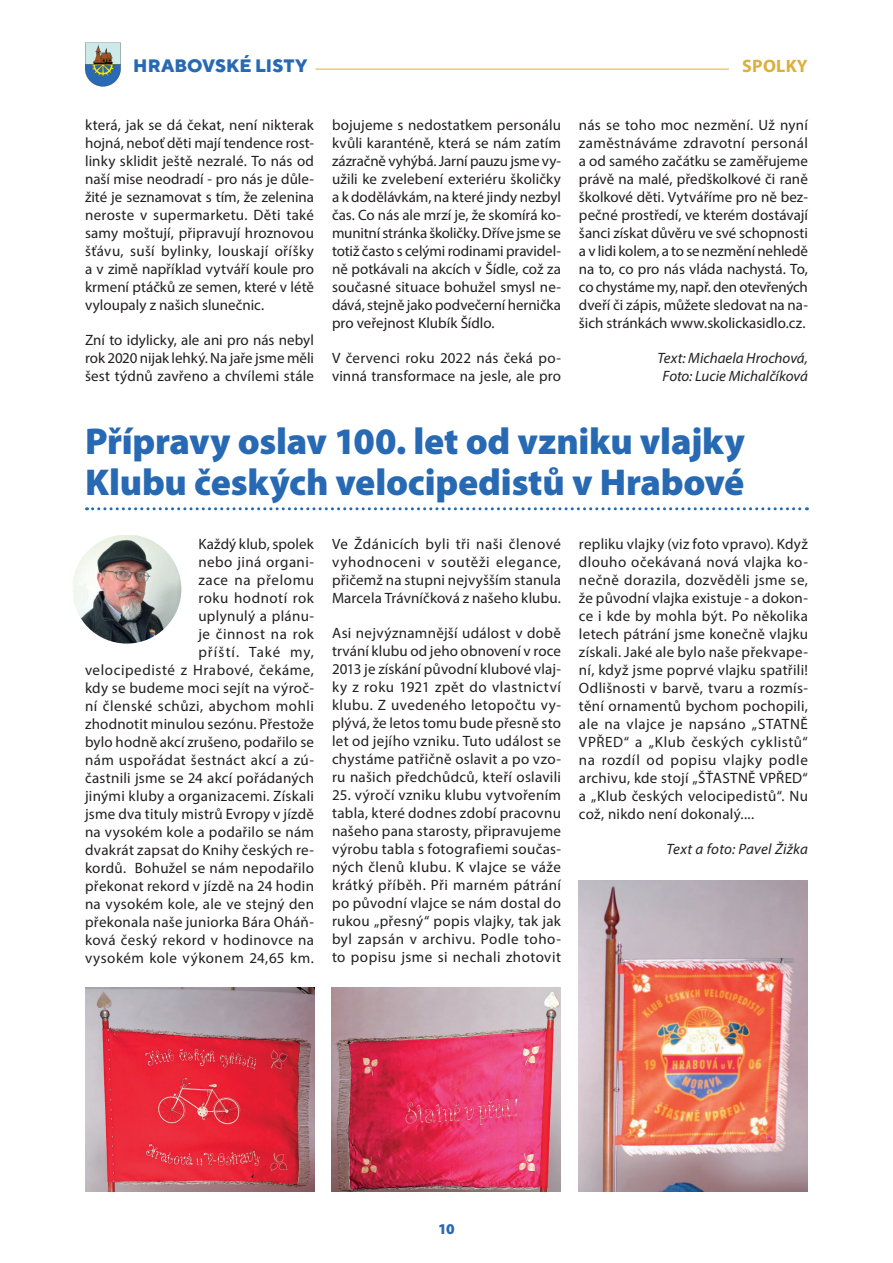
<style>
.page{position:relative;width:893px;height:1263px;background:#fff}
.page>*{position:absolute;margin:0;border:0;box-sizing:border-box;transform-origin:0 0}
.t1{font:900 37.5px/40.5px "Myriad Pro";letter-spacing:-.005em;color:#2869b3}
.t2{font:800 18px "TT Norms";letter-spacing:.005em;color:#2869b3}
.t3{font:700 18px "Myriad Pro";color:#dbaf3b}
.t4{font:15px/18px "Myriad Pro";letter-spacing:.02em;color:#231f20;text-align:justify}
.t5{font:italic 15px/18px "Myriad Pro";color:#231f20;text-align:center}
.t6{font:900 15px "Myriad Pro";color:#2869b3}
</style>
<div class="page">
<svg style="left:85px;top:43px;width:36px;height:43px;background:#8aa1a6"></svg>
<hr style="left:315px;top:69px;width:414px;height:1px;background:#dbaf3b">
<svg style="left:87px;top:507px;width:720px;height:3px"></svg>
<img style="left:73px;top:535px;width:108px;height:108px">
<img style="left:85px;top:988px;width:229px;height:203px">
<img style="left:332px;top:988px;width:229px;height:203px">
<img style="left:579px;top:880px;width:229px;height:311px">
<p class="t2" style="left:133px;top:54px;width:176px">HRABOVSKÉ LISTY</p>
<p class="t3" style="left:742px;top:54px;width:67px">Spolky</p>
<p class="t4" style="left:85px;top:116px;width:230px">která, jak se dá čekat, není nikterak hojná, neboť děti mají tendence rost&shy;linky sklidit ještě nezralé. To nás od naší mise neodradí - pro nás je důle&shy;žité je seznamovat s tím, že zelenina neroste v supermarketu. Děti také samy moštují, připravují hroznovou šťávu, suší bylinky, louskají oříšky a v zimě například vytváří koule pro krmení ptáčků ze semen, které v létě vyloupaly z našich slunečnic.</p>
<p class="t4" style="left:85px;top:331px;width:230px">Zní to idylicky, ale ani pro nás nebyl rok 2020 nijak lehký. Na jaře jsme měli šest týdnů zavřeno a chvílemi stále</p>
<p class="t4" style="left:332px;top:116px;width:230px">bojujeme s nedostatkem personálu kvůli karanténě, která se nám zatím zázračně vyhýbá. Jarní pauzu jsme vy&shy;užili ke zvelebení exteriéru školičky a k dodělávkám, na které jindy nezbyl čas. Co nás ale mrzí je, že skomírá ko&shy;munitní stránka školičky. Dříve jsme se totiž často s celými rodinami pravidel&shy;ně potkávali na akcích v Šídle, což za současné situace bohužel smysl ne&shy;dává, stejně jako podvečerní hernička pro veřejnost Klubík Šídlo.</p>
<p class="t4" style="left:332px;top:349px;width:230px">V červenci roku 2022 nás čeká po&shy;vinná transformace na jesle, ale pro</p>
<p class="t4" style="left:579px;top:116px;width:230px">nás se toho moc nezmění. Už nyní zaměstnáváme zdravotní personál a od samého začátku se zaměřujeme právě na malé, předškolkové či raně školkové děti. Vytváříme pro ně bez&shy;pečné prostředí, ve kterém dostávají šanci získat důvěru ve své schopnosti a v lidi kolem, a to se nezmění nehledě na to, co pro nás vláda nachystá. To, co chystáme my, např. den otevřených dveří či zápis, můžete sledovat na na&shy;šich stránkách www.skolickasidlo.cz.</p>
<p class="t5" style="left:657px;top:349px;width:152px">Text: Michaela Hrochová,<br>Foto: Lucie Michalčíková</p>
<h1 class="t1" style="left:85px;top:421px;width:661px">Přípravy oslav 100. let od vzniku vlajky<br>Klubu českých velocipedistů v H rabové</h1>
<p class="t4" style="left:85px;top:535px;width:230px;text-align:right">Každý klub, spolek<br>nebo jiná organi-<br>zace na přelomu<br>roku hodnotí rok<br>uplynulý a plánu-<br>je činnost na rok<br>příští. Také my,<br>velocipedisté z Hrabové, čekáme, kdy se budeme moci sejít na výroč&shy;ní členské schůzi, abychom mohli zhodnotit minulou sezónu. Přestože bylo hodně akcí zrušeno, podařilo se nám uspořádat šestnáct akcí a zú&shy;častnili jsme se 24 akcí pořádaných jinými kluby a organizacemi. Získali jsme dva tituly mistrů Evropy v jízdě na vysokém kole a podařilo se nám dvakrát zapsat do Knihy českých re&shy;kordů. Bohužel se nám nepodařilo překonat rekord v jízdě na 24 hodin na vysokém kole, ale ve stejný den překonala naše juniorka Bára Oháň&shy;ková český rekord v hodinovce na vysokém kole výkonem 24,65 km.</p>
<p class="t4" style="left:332px;top:535px;width:230px">Ve Ždánicích byli tři naši členové vyhodnoceni v soutěži elegance, přičemž na stupni nejvyšším stanula Marcela Trávníčková z našeho klubu.</p>
<p class="t4" style="left:332px;top:624px;width:230px">Asi nejvýznamnější událost v době trvání klubu od jeho obnovení v roce 2013 je získání původní klubové vlaj&shy;ky z roku 1921 zpět do vlastnictví klubu. Z uvedeného letopočtu vy&shy;plývá, že letos tomu bude přesně sto let od jejího vzniku. Tuto událost se chystáme patřičně oslavit a po vzo&shy;ru našich předchůdců, kteří oslavili</p>
<p class="t4" style="left:332px;top:786px;width:230px">25. výročí vzniku klubu vytvořením tabla, které dodnes zdobí pracovnu našeho pana starosty, připravujeme výrobu tabla s fotografiemi součas&shy;ných členů klubu. K vlajce se váže krátký příběh. Při marném pátrání po původní vlajce se nám dostal do rukou „přesný“ popis vlajky, tak jak byl zapsán v archivu. Podle toho&shy;to popisu jsme si nechali zhotovit</p>
<p class="t4" style="left:579px;top:535px;width:230px">repliku vlajky (viz foto vpravo). Když dlouho očekávaná nová vlajka ko&shy;nečně dorazila, dozvěděli jsme se, že původní vlajka existuje - a dokon&shy;ce i kde by mohla být. Po několika letech pátrání jsme konečně vlajku získali. Jaké ale bylo naše překvape&shy;ní, když jsme poprvé vlajku spatřili!<br>Odlišnosti v barvě, tvaru a rozmís&shy;tění ornamentů bychom pochopili, ale na vlajce je napsáno „STATNĚ VPŘED“ a „Klub českých cyklistů“ na rozdíl od popisu vlajky podle archivu, kde stojí „ŠŤASTNĚ VPŘED“ a „Klub českých velocipedistů“. Nu což, nikdo není dokonalý....</p>
<p class="t5" style="left:666px;top:840px;width:143px">Text a foto: Pavel Žižka</p>
<p class="t6" style="left:438px;top:1220px;width:18px">10</p>
</div>
